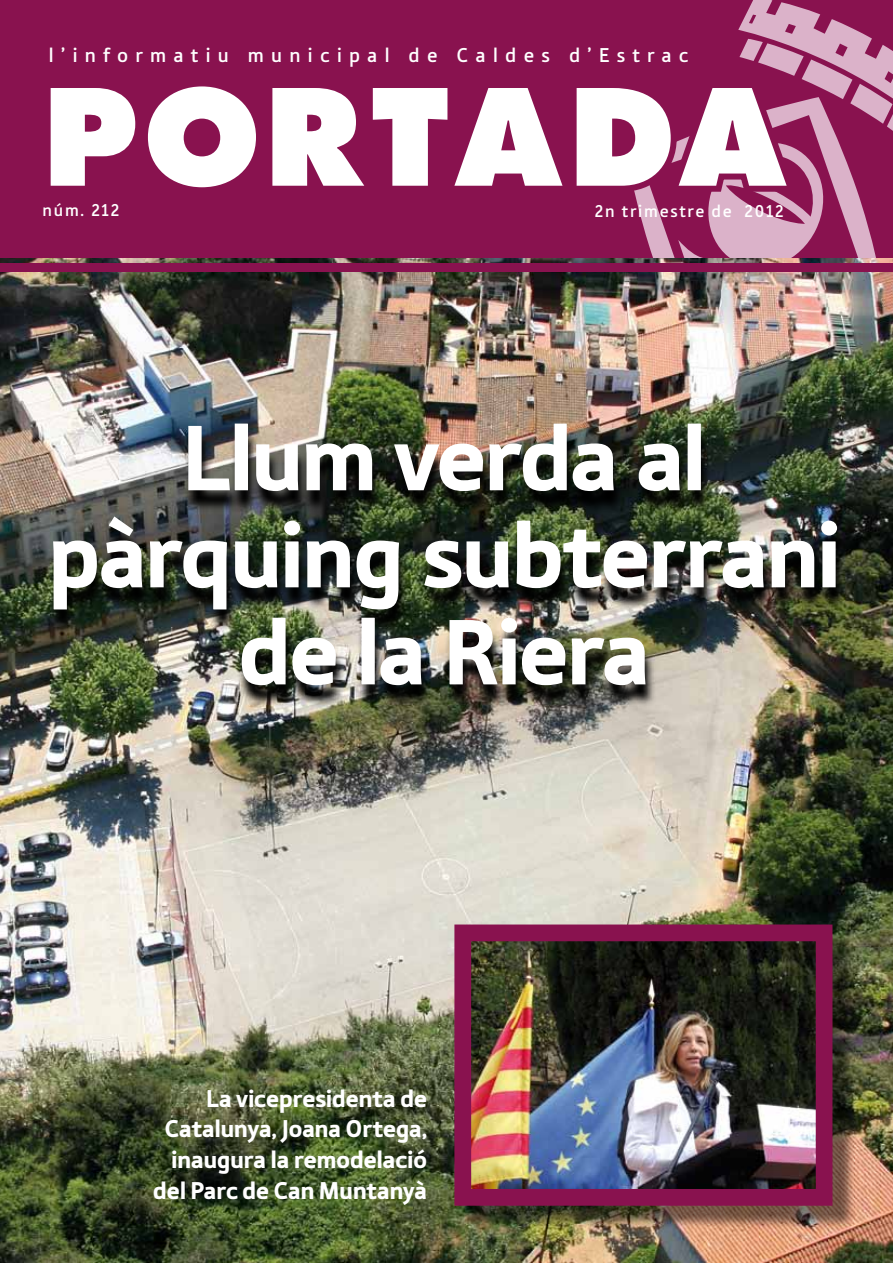
<style>
.page{position:relative;width:893px;height:1263px;background:#fff}
.page>*{position:absolute;margin:0;border:0;box-sizing:border-box;transform-origin:0 0}
.t1{font:900 97.05px/97.1px "Tabula ITC Std";letter-spacing:-.035em;color:#fff;text-align:center}
.t2{font:900 25.5px/30.6px "Tabula ITC Std";letter-spacing:-.02em;color:#fff;text-align:right}
.t3{font:500 21px "Tabula ITC Std";letter-spacing:.35em;color:#fff}
.t4{font:500 18px "Tabula ITC Std";letter-spacing:.1em;color:#fff}
</style>
<div class="page">
<img style="left:0;top:258px;width:893px;height:1005px">
<div style="left:0;top:0;width:893px;height:258px;background:#89124f"></div>
<div style="left:0;top:263px;width:893px;height:8px;background:#89124f"></div>
<svg style="left:50px;top:0;width:843px;height:258px"></svg>
<div style="left:461px;top:931px;width:394px;height:298px;background:#000;opacity:.5"></div>
<img style="left:472px;top:942px;width:342px;height:246px">
<div style="left:454px;top:924px;width:378px;height:282px;border:17px solid #89124f"></div>
<img style="left:48px;top:430px;width:800px;height:277px">
<p class="t3" style="left:49px;top:43px;width:641px">l’informatiu municipal de Caldes d’Estrac</p>
<p class="t4" style="left:43px;top:199px;width:78px">núm. 212</p>
<p class="t4" style="left:595px;top:201px;width:190px">2n trimestre de 2012</p>
<h1 class="t1" style="left:47px;top:409px;width:796px">Llum verda al pàrquing subterrani de la Riera</h1>
<p class="t2" style="left:153px;top:1083px;width:276px">La vicepresidenta de<br>Catalunya, Joana Ortega, inaugura la remodelació del Parc de Can Muntanyà</p>
</div>
